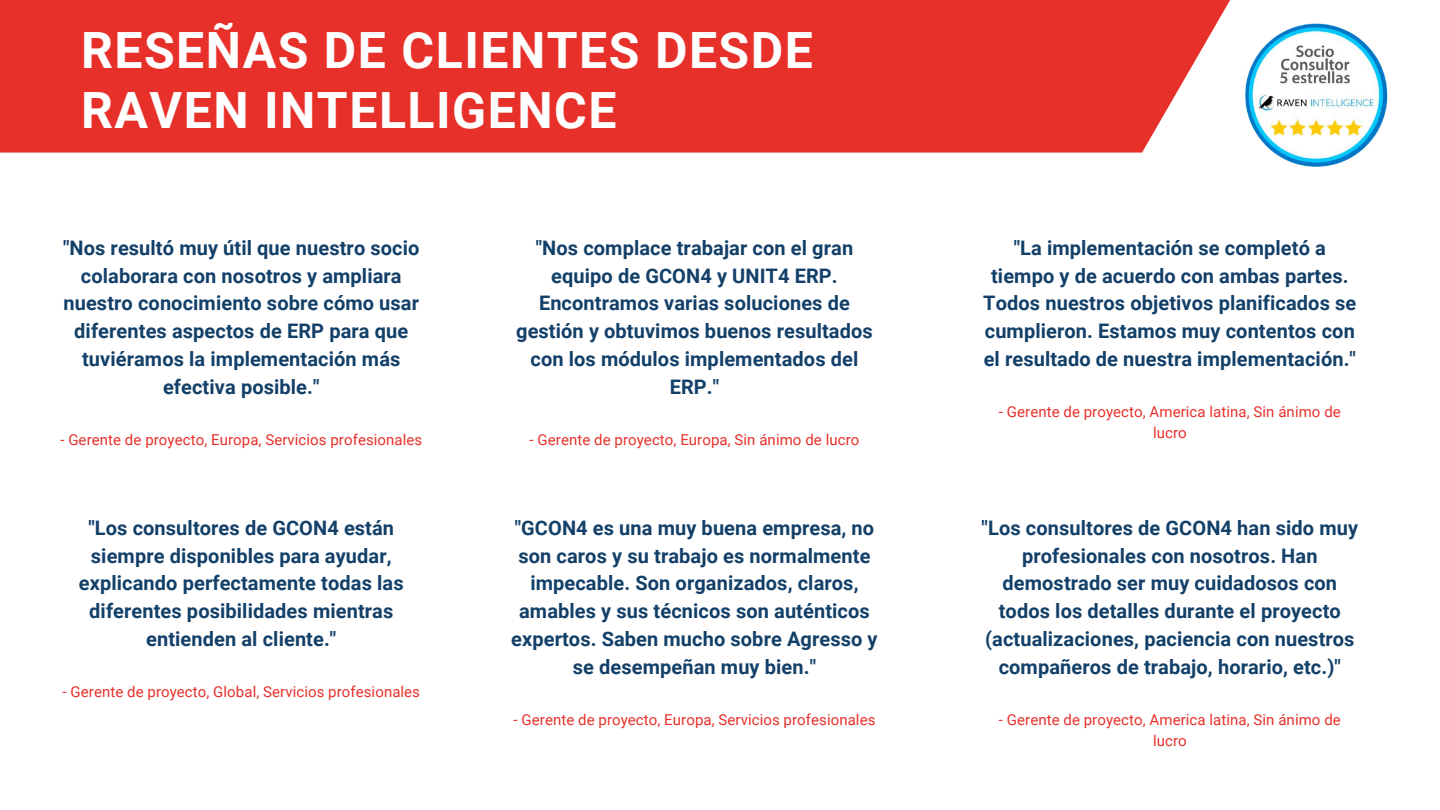
<style>
.page{position:relative;width:1440px;height:810px;background:#fff}
.page>*{position:absolute;margin:0;border:0;box-sizing:border-box;transform-origin:0 0}
.t1{font:700 50px/60px "Roboto";letter-spacing:.03em;color:#fff}
.t2{font:700 20px/27.8px "Roboto";letter-spacing:.005em;color:#134069;text-align:center}
.t3{font:15px/21px "Roboto";letter-spacing:.005em;color:#e8302a;text-align:center}
</style>
<div class="page">
<div style="left:0;top:0;width:1359px;height:152px;background:#e8302a"></div>
<img style="left:1228px;top:16px;width:160px;height:151px">
<h1 class="t1" style="left:81px;top:20px;width:733px">RESEÑAS DE CLIENTES DESDE<br>RAVEN INTELLIGENCE</h1>
<p class="t2" style="left:63px;top:234px;width:358px">"Nos resultó muy útil que nuestro socio colaborara con nosotros y ampliara nuestro conocimiento sobre cómo usar diferentes aspectos de ERP para que tuviéramos la implementación más efectiva posible."</p>
<p class="t3" style="left:60px;top:429px;width:363px">- Gerente de proyecto, Europa, Servicios profesionales</p>
<p class="t2" style="left:79px;top:514px;width:326px">"Los consultores de GCON4 están siempre disponibles para ayudar, explicando perfectamente todas las diferentes posibilidades mientras entienden al cliente."</p>
<p class="t3" style="left:63px;top:681px;width:359px">- Gerente de proyecto, Global, Servicios profesionales</p>
<p class="t2" style="left:516px;top:234px;width:358px">"Nos complace trabajar con el gran equipo de GCON4 y UNIT4 ERP.<br>Encontramos varias soluciones de gestión y obtuvimos buenos resultados con los módulos implementados del<br>ERP."</p>
<p class="t3" style="left:530px;top:429px;width:331px">- Gerente de proyecto, Europa, Sin ánimo de lucro</p>
<p class="t2" style="left:511px;top:514px;width:368px">"GCON4 es una muy buena empresa, no son caros y su trabajo es normalmente impecable. Son organizados, claros, amables y sus técnicos son auténticos expertos. Saben mucho sobre Agresso y se desempeñan muy bien."</p>
<p class="t3" style="left:514px;top:709px;width:363px">- Gerente de proyecto, Europa, Servicios profesionales</p>
<p class="t2" style="left:983px;top:234px;width:375px">"La implementación se completó a tiempo y de acuerdo con ambas partes.<br>Todos nuestros objetivos planificados se cumplieron. Estamos muy contentos con el resultado de nuestra implementación."</p>
<p class="t3" style="left:999px;top:401px;width:343px">- Gerente de proyecto, America latina, Sin ánimo de lucro</p>
<p class="t2" style="left:982px;top:514px;width:378px">"Los consultores de GCON4 han sido muy profesionales con nosotros. Han demostrado ser muy cuidadosos con todos los detalles durante el proyecto (actualizaciones, paciencia con nuestros compañeros de trabajo, horario, etc.)"</p>
<p class="t3" style="left:999px;top:709px;width:343px">- Gerente de proyecto, America latina, Sin ánimo de lucro</p>
</div>
